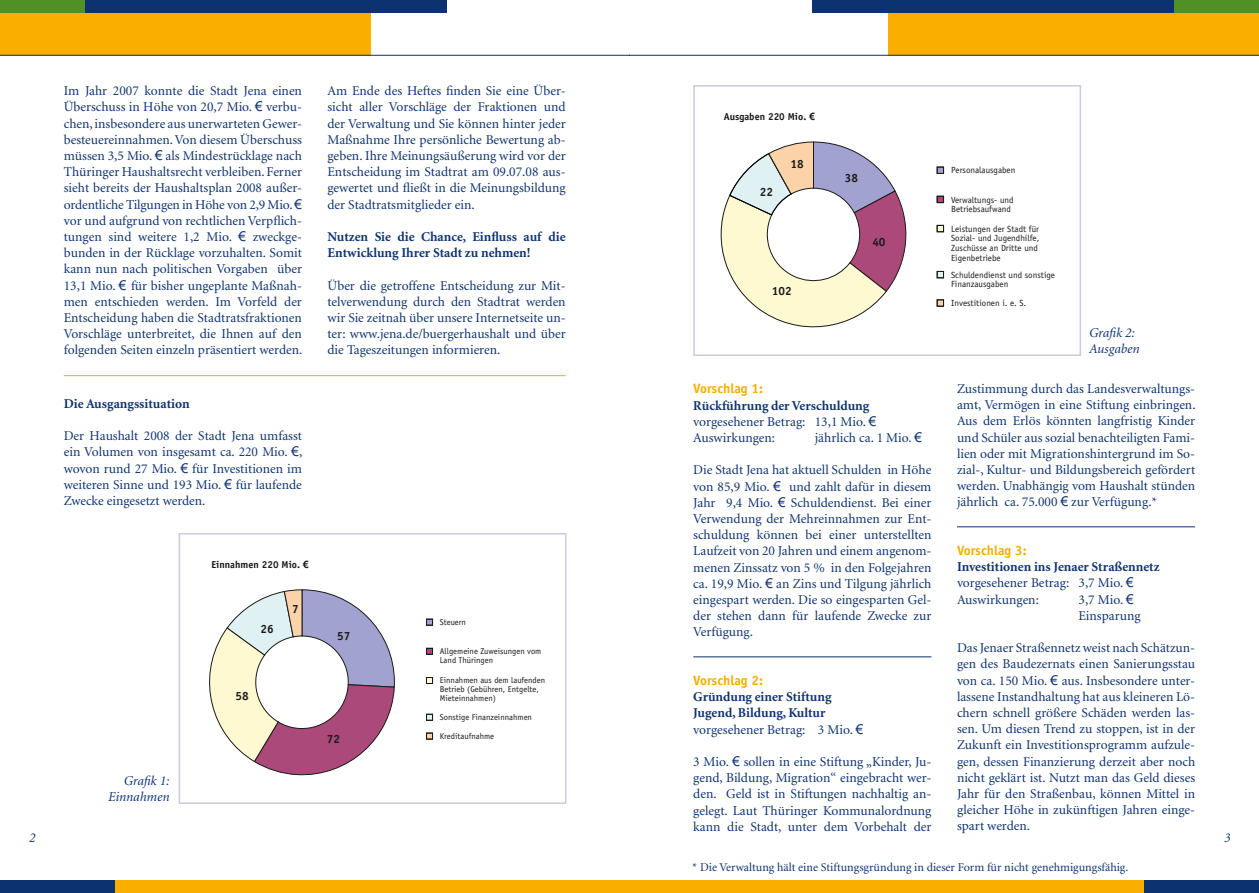
<style>
.page{position:relative;width:1259px;height:893px;background:#fff}
.page>*{position:absolute;margin:0;border:0;box-sizing:border-box;transform-origin:0 0}
.t1{font:13.5px/16.2px "Minion";color:#0d3270;text-align:justify}
.t2{font:700 13.5px/16.2px "Minion";color:#0d3270}
.t3{font:italic 13.5px/16.2px "Minion";color:#0d3270;text-align:right}
.t4{font:700 13.5px "Officina Sans";color:#f9ae00}
.t5{font:12px "Minion";color:#0d3270}
.t6{font:700 11.85px "Officina Sans";color:#1a1a18}
.t7{font:700 10.05px "Officina Sans";color:#1a1a18}
.t8{font:8.85px/9.8px "Officina Sans";color:#1a1a18}
.t9{font:8.55px/9px "Officina Sans";color:#1a1a18}
.s1{font-family:"Arial"}
.s2{font-weight:700}
.s3{font-weight:400}
.s4{font-family:"Arial";font-weight:400}
</style>
<div class="page">
<div style="left:0;top:0;width:85px;height:13px;background:#4f9125"></div>
<div style="left:85px;top:0;width:361px;height:13px;background:#0d3270"></div>
<div style="left:0;top:13px;width:370px;height:42px;background:#f9ae00"></div>
<div style="left:115px;top:880px;width:514px;height:13px;background:#f9ae00"></div>
<div style="left:0;top:880px;width:115px;height:13px;background:#0d3270"></div>
<hr style="left:0;top:55px;width:629px;height:1px;background:#0d3270">
<div style="left:629px;top:880px;width:515px;height:13px;background:#f9ae00"></div>
<div style="left:1144px;top:880px;width:115px;height:13px;background:#0d3270"></div>
<div style="left:1174px;top:0;width:85px;height:13px;background:#4f9125"></div>
<div style="left:812px;top:0;width:362px;height:13px;background:#0d3270"></div>
<div style="left:889px;top:13px;width:370px;height:42px;background:#f9ae00"></div>
<hr style="left:629px;top:55px;width:630px;height:1px;background:#0d3270">
<hr style="left:64px;top:375px;width:502px;height:1px;background:#f9ae00">
<hr style="left:693px;top:657px;width:238px;height:1px;background:#0d3270">
<hr style="left:957px;top:527px;width:238px;height:1px;background:#0d3270">
<svg style="left:209px;top:589px;width:186px;height:187px"></svg>
<div style="left:426px;top:619px;width:7px;height:6px;border:1px solid #1a1a18"></div>
<svg style="left:426px;top:619px;width:6px;height:6px"></svg>
<div style="left:426px;top:648px;width:7px;height:7px;border:1px solid #1a1a18"></div>
<svg style="left:426px;top:648px;width:6px;height:6px"></svg>
<div style="left:426px;top:677px;width:7px;height:7px;border:1px solid #1a1a18"></div>
<div style="left:426px;top:677px;width:6px;height:7px;border:1px solid #1a1a18"></div>
<div style="left:426px;top:714px;width:7px;height:7px;border:1px solid #1a1a18"></div>
<svg style="left:426px;top:714px;width:6px;height:6px"></svg>
<div style="left:426px;top:733px;width:7px;height:6px;border:1px solid #1a1a18"></div>
<svg style="left:426px;top:733px;width:6px;height:6px"></svg>
<div style="left:179px;top:533px;width:387px;height:271px;border:2px solid #c9cbe0"></div>
<svg style="left:720px;top:141px;width:187px;height:187px"></svg>
<div style="left:937px;top:167px;width:6px;height:7px;border:1px solid #1a1a18"></div>
<div style="left:937px;top:196px;width:6px;height:7px;background:#aa497a"></div>
<div style="left:937px;top:196px;width:6px;height:7px;border:1px solid #1a1a18"></div>
<div style="left:937px;top:225px;width:6px;height:7px;background:#fef9d1"></div>
<div style="left:937px;top:225px;width:6px;height:7px;border:1px solid #1a1a18"></div>
<svg style="left:937px;top:300px;width:6px;height:6px"></svg>
<div style="left:937px;top:271px;width:6px;height:7px;background:#e0f1f3"></div>
<div style="left:937px;top:271px;width:6px;height:7px;border:1px solid #1a1a18"></div>
<div style="left:693px;top:85px;width:388px;height:271px;border:2px solid #c9cbe0"></div>
<p class="t1" style="left:64px;top:83px;width:240px">Im Jahr 2007 konnte die Stadt Jena einen Überschuss in Höhe von 20,7 Mio. <span class="s1">€</span> verbu&shy;chen, insbesondere aus unerwarteten Gewer&shy;besteuereinnahmen. Von diesem Überschuss müssen 3,5 Mio. <span class="s1">€</span> als Mindestrücklage nach Thüringer Haushaltsrecht verbleiben. Ferner sieht bereits der Haushaltsplan 2008 außer&shy;ordentliche Tilgungen in Höhe von 2,9 Mio. <span class="s1">€ </span>vor und aufgrund von rechtlichen Verpflich&shy;tungen sind weitere 1,2 Mio. <span class="s1">€</span> zweckge&shy;bunden in der Rücklage vorzuhalten. Somit kann nun nach politischen Vorgaben über 13,1 Mio. <span class="s1">€</span> für bisher ungeplante Maßnah&shy;men entschieden werden. Im Vorfeld der Entscheidung haben die Stadtratsfraktionen Vorschläge unterbreitet, die Ihnen auf den folgenden Seiten einzeln präsentiert werden.</p>
<p class="t1" style="left:327px;top:83px;width:240px">Am Ende des Heftes finden Sie eine Über&shy;sicht aller Vorschläge der Fraktionen und der Verwaltung und Sie können hinter jeder Maßnahme Ihre persönliche Bewertung ab&shy;geben. Ihre Meinungsäußerung wird vor der Entscheidung im Stadtrat am 09.07.08 aus&shy;gewertet und fließt in die Meinungsbildung der Stadtratsmitglieder ein.</p>
<p class="t2" style="left:327px;top:229px;width:240px">Nutzen Sie die Chance, Einfluss auf die<br>Entwicklung Ihrer Stadt zu nehmen!</p>
<p class="t1" style="left:327px;top:278px;width:240px">Über die getroffene Entscheidung zur Mit&shy;telverwendung durch den Stadtrat werden wir Sie zeitnah über unsere Internetseite un&shy;ter: www.jena.de/buergerhaushalt und über die Tageszeitungen informieren.</p>
<p class="t7" style="left:723px;top:110px;width:93px">Ausgaben 220 Mio. <span class="s1">€</span></p>
<p class="t6" style="left:759px;top:184px;width:15px">22</p>
<p class="t6" style="left:790px;top:157px;width:15px">18</p>
<p class="t6" style="left:772px;top:284px;width:21px">102</p>
<p class="t6" style="left:844px;top:170px;width:15px">38</p>
<p class="t6" style="left:872px;top:235px;width:15px">40</p>
<p class="t8" style="left:951px;top:165px;width:66px">Personalausgaben</p>
<p class="t8" style="left:951px;top:195px;width:64px">Verwaltungs- und<br>Betriebsaufwand</p>
<p class="t8" style="left:951px;top:224px;width:90px">Leistungen der Stadt für<br>Sozial- und Jugendhilfe,<br>Zuschüsse an Dritte und<br>Eigenbetriebe</p>
<p class="t8" style="left:951px;top:298px;width:77px">Investitionen i. e. S.</p>
<p class="t8" style="left:951px;top:270px;width:105px">Schuldendienst und sonstige<br>Finanzausgaben</p>
<p class="t3" style="left:1088px;top:325px;width:52px;text-align:left">Grafik 2:<br>Ausgaben</p>
<p class="t1" style="left:957px;top:381px;width:240px">Zustimmung durch das Landesverwaltungs&shy;amt, Vermögen in eine Stiftung einbringen.<br>Aus dem Erlös könnten langfristig Kinder und Schüler aus sozial benachteiligten Fami&shy;lien oder mit Migrationshintergrund im So&shy;zial-, Kultur- und Bildungsbereich gefördert werden. Unabhängig vom Haushalt stünden jährlich ca. 75.000 <span class="s1">€</span> zur Verfügung.*</p>
<p class="t4" style="left:957px;top:542px;width:71px">Vorschlag 3:</p>
<p class="t1" style="left:957px;top:559px;width:204px;text-align:left"><span class="s2">Investitionen ins Jenaer Straßennetz </span>vorgesehener Betrag: 3,7 Mio. <span class="s1">€<br></span>Auswirkungen:</p>
<p class="t4" style="left:693px;top:380px;width:71px">Vorschlag 1:</p>
<p class="t1" style="left:693px;top:398px;width:184px;text-align:left"><span class="s2">Rückführung der Verschuldung </span>vorgesehener Betrag: 13,1 Mio. <span class="s1">€<br></span>Auswirkungen:</p>
<p class="t2" style="left:64px;top:396px;width:127px">Die Ausgangssituation</p>
<p class="t1" style="left:64px;top:428px;width:240px">Der Haushalt 2008 der Stadt Jena umfasst ein Volumen von insgesamt ca. 220 Mio. <span class="s1">€</span>, wovon rund 27 Mio. <span class="s1">€</span> für Investitionen im weiteren Sinne und 193 Mio. <span class="s1">€</span> für laufende Zwecke eingesetzt werden.</p>
<p class="t1" style="left:815px;top:430px;width:109px">jährlich ca. 1 Mio. <span class="s1">€</span></p>
<p class="t1" style="left:693px;top:462px;width:240px">Die Stadt Jena hat aktuell Schulden in Höhe von 85,9 Mio. <span class="s1">€</span> und zahlt dafür in diesem Jahr 9,4 Mio. <span class="s1">€</span> Schuldendienst. Bei einer Verwendung der Mehreinnahmen zur Ent&shy;schuldung können bei einer unterstellten Laufzeit von 20 Jahren und einem angenom&shy;menen Zinssatz von 5 % in den Folgejahren ca. 19,9 Mio. <span class="s1">€</span> an Zins und Tilgung jährlich eingespart werden. Die so eingesparten Gel&shy;der stehen dann für laufende Zwecke zur Verfügung.</p>
<p class="t4" style="left:693px;top:672px;width:71px">Vorschlag 2:</p>
<p class="t2" style="left:693px;top:689px;width:171px">Gründung einer Stiftung<br>Jugend, Bildung, Kultur <span class="s3">vorgesehener Betrag: 3 Mio.</span> <span class="s4">€</span></p>
<p class="t1" style="left:693px;top:754px;width:240px">3 Mio. <span class="s1">€</span> sollen in eine Stiftung „Kinder, Ju&shy;gend, Bildung, Migration“ eingebracht wer&shy;den. Geld ist in Stiftungen nachhaltig an&shy;gelegt. Laut Thüringer Kommunalordnung kann die Stadt, unter dem Vorbehalt der</p>
<p class="t7" style="left:211px;top:558px;width:99px">Einnahmen 220 Mio. <span class="s1">€</span></p>
<p class="t1" style="left:1078px;top:592px;width:64px">3,7 Mio. <span class="s1">€<br></span>Einsparung</p>
<p class="t1" style="left:957px;top:640px;width:240px">Das Jenaer Straßennetz weist nach Schätzun&shy;gen des Baudezernats einen Sanierungsstau von ca. 150 Mio. <span class="s1">€</span> aus. Insbesondere unter&shy;lassene Instandhaltung hat aus kleineren Lö&shy;chern schnell größere Schäden werden las&shy;sen. Um diesen Trend zu stoppen, ist in der Zukunft ein Investitionsprogramm aufzule&shy;gen, dessen Finanzierung derzeit aber noch nicht geklärt ist. Nutzt man das Geld dieses Jahr für den Straßenbau, können Mittel in gleicher Höhe in zukünftigen Jahren einge&shy;spart werden.</p>
<p class="t6" style="left:292px;top:602px;width:8px">7</p>
<p class="t9" style="left:440px;top:618px;width:28px">Steuern</p>
<p class="t9" style="left:440px;top:647px;width:103px">Allgemeine Zuweisungen vom<br>Land Thüringen</p>
<p class="t9" style="left:440px;top:676px;width:107px">Einnahmen aus dem laufenden<br>Betrieb (Gebühren, Entgelte,<br>Mieteinnahmen)</p>
<p class="t9" style="left:440px;top:708px;width:94px;line-height:18.8px">Sonstige Finanzeinnahmen<br>Kreditaufnahme</p>
<p class="t6" style="left:260px;top:621px;width:15px">26</p>
<p class="t6" style="left:337px;top:628px;width:15px">57</p>
<p class="t6" style="left:236px;top:688px;width:15px">58</p>
<p class="t6" style="left:327px;top:732px;width:15px">72</p>
<p class="t3" style="left:108px;top:773px;width:63px">Grafik 1:<br>Einnahmen</p>
<p class="t3" style="left:29px;top:830px;width:8px">2</p>
<p class="t3" style="left:1224px;top:830px;width:8px">3</p>
<p class="t5" style="left:692px;top:861px;width:438px">* Die Verwaltung hält eine Stiftungsgründung in dieser Form für nicht genehmigungsfähig.</p>
</div>
